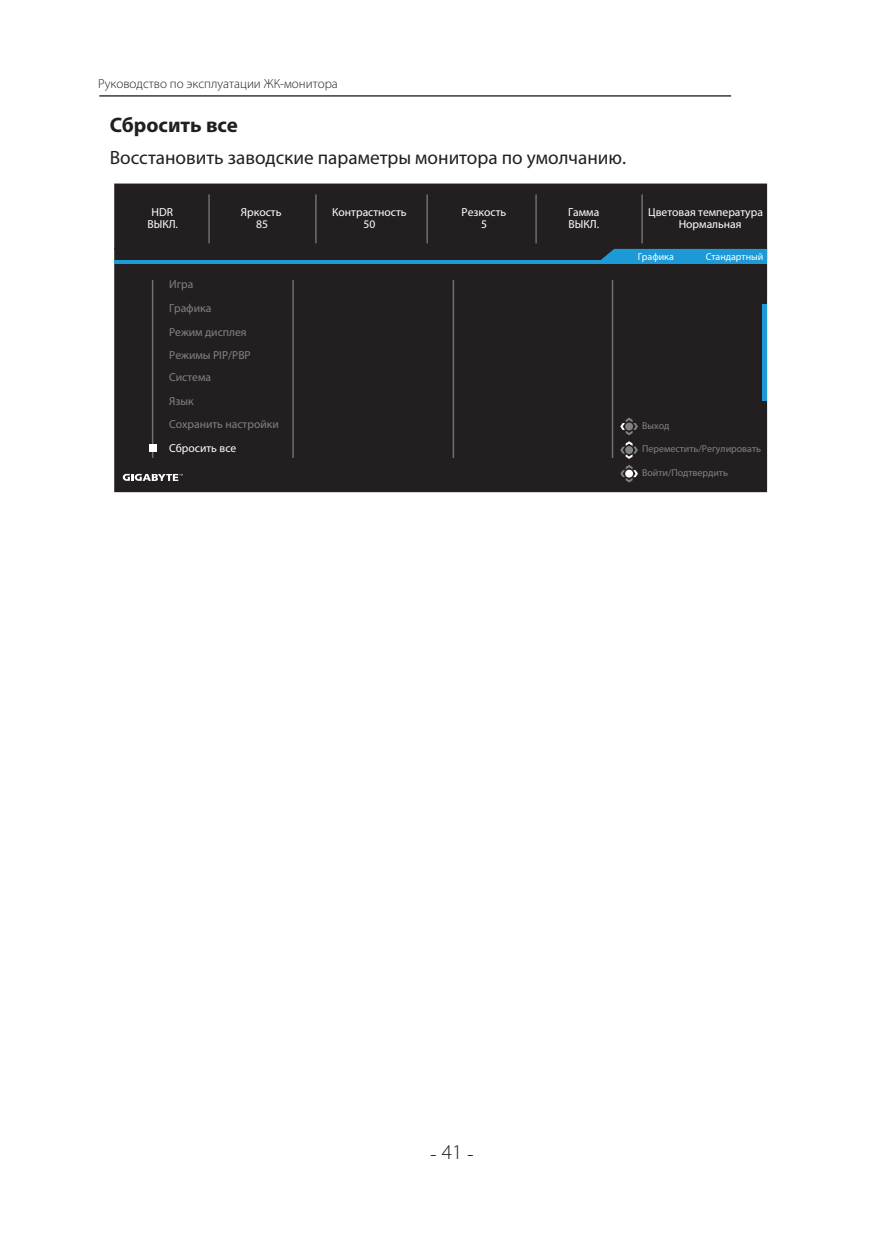
<style>
.page{position:relative;width:893px;height:1241px;background:#fff}
.page>*{position:absolute;margin:0;border:0;box-sizing:border-box;transform-origin:0 0}
.Heading_3{font:700 21px "Myriad Pro";color:#231f20}
.t1{font:300 21px "Adobe Song Std";color:#231f20}
.t2{font:19.25px "Myriad Pro";color:#231f20}
.t3{font:300 13.12px "Myriad Pro";color:#231f20}
.t4{font:11.55px/12.4px "Play";color:#fff;text-align:center}
.t5{font:11.55px/23.6px "Play";color:#808285}
.t6{font:9.97px "Play";color:#808285}
.t7{font:9.97px "Play";color:#fff}
.s1{font-family:"Myriad Pro"}
</style>
<div class="page">
<hr style="left:99px;top:95px;width:632px;height:2px;background:#57585a">
<div style="left:114px;top:183px;width:653px;height:63px;background:#231f20"></div>
<div style="left:114px;top:246px;width:653px;height:246px;background:#231f20"></div>
<div style="left:762px;top:304px;width:5px;height:97px;background:#1d99d6"></div>
<hr style="left:114px;top:260px;width:653px;height:3px;background:#1d99d6">
<div style="left:601px;top:249px;width:166px;height:11px;background:#1d99d6"></div>
<svg style="left:620px;top:417px;width:18px;height:18px"></svg>
<svg style="left:620px;top:441px;width:18px;height:18px"></svg>
<svg style="left:620px;top:465px;width:18px;height:17px"></svg>
<hr style="left:612px;top:280px;width:1px;height:178px;background:#727172">
<hr style="left:453px;top:280px;width:1px;height:178px;background:#727172">
<hr style="left:292px;top:280px;width:2px;height:178px;background:#727172">
<hr style="left:152px;top:280px;width:1px;height:178px;background:#727172">
<hr style="left:208px;top:194px;width:2px;height:49px;background:#727172">
<hr style="left:315px;top:194px;width:2px;height:49px;background:#727172">
<hr style="left:426px;top:194px;width:2px;height:49px;background:#727172">
<hr style="left:535px;top:194px;width:2px;height:49px;background:#727172">
<hr style="left:641px;top:194px;width:2px;height:49px;background:#727172">
<div style="left:149px;top:444px;width:7px;height:7px;background:#fff"></div>
<svg style="left:123px;top:473px;width:60px;height:8px"></svg>
<p class="t3" style="left:98px;top:75px;width:241px">Руководство по эксплуатации ЖК-монитора</p>
<p class="Heading_3" style="left:110px;top:111px;width:130px">Сбросить все</p>
<p class="t2" style="left:110px;top:145px;width:518px">Восстановить заводские параметры монитора по умолчанию.</p>
<p class="t4" style="left:147px;top:206px;width:32px">HDR<br>ВЫКЛ.</p>
<p class="t4" style="left:241px;top:206px;width:42px">Яркость</p>
<p class="t4" style="left:332px;top:206px;width:76px">Контрастность</p>
<p class="t4" style="left:462px;top:206px;width:46px">Резкость</p>
<p class="t4" style="left:568px;top:206px;width:33px">Гамма</p>
<p class="t4" style="left:648px;top:206px;width:116px">Цветовая температура</p>
<p class="t4" style="left:256px;top:218px;width:13px">85</p>
<p class="t4" style="left:364px;top:218px;width:13px">50</p>
<p class="t4" style="left:481px;top:218px;width:7px">5</p>
<p class="t4" style="left:569px;top:218px;width:32px">ВЫКЛ.</p>
<p class="t4" style="left:679px;top:218px;width:64px">Нормальная</p>
<p class="t7" style="left:638px;top:250px;width:38px">Графика</p>
<p class="t7" style="left:706px;top:250px;width:59px">Стандартный</p>
<p class="t5" style="left:169px;top:272px;width:79px">Игра<br>Графика<br>Режим дисплея</p>
<p class="t5" style="left:169px;top:365px;width:43px">Система</p>
<p class="t5" style="left:169px;top:343px;width:83px">Режимы PIP/PBP</p>
<p class="t5" style="left:169px;top:389px;width:26px">Язык</p>
<p class="t4" style="left:169px;top:442px;width:69px">Сбросить все</p>
<p class="t5" style="left:169px;top:412px;width:111px">Сохранить настройки</p>
<p class="t6" style="left:642px;top:419px;width:29px">Выход</p>
<p class="t6" style="left:642px;top:442px;width:120px">Переместить/Регулировать</p>
<p class="t6" style="left:642px;top:466px;width:87px">Войти/Подтвердить</p>
<h1 class="t1" style="left:430px;top:1140px;width:46px">- <span class="s1">41</span> -</h1>
</div>
